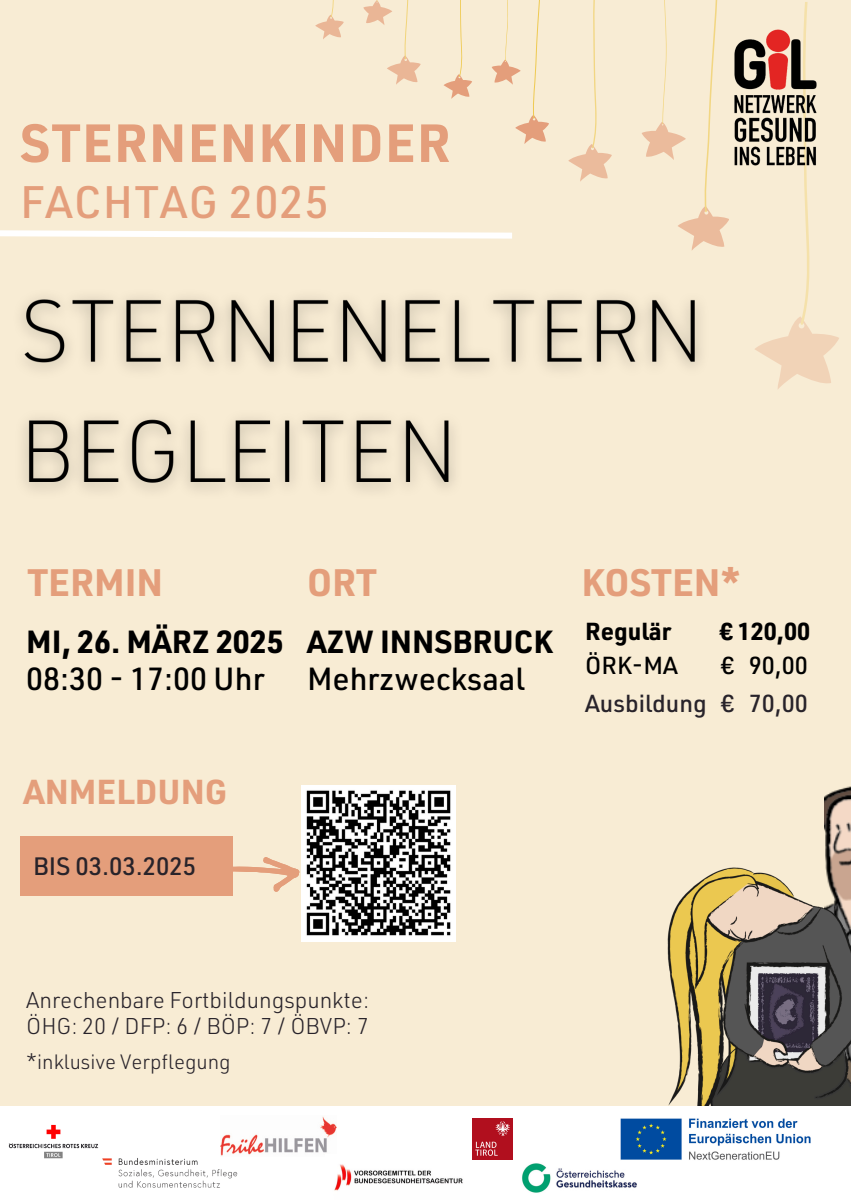
<style>
.page{position:relative;width:851px;height:1202px;background:#fff}
.page>*{position:absolute;margin:0;border:0;box-sizing:border-box;transform-origin:0 0}
.t1{font:700 52.6px "URWDIN";letter-spacing:.025em;color:#e49e7b}
.t2{font:500 44.6px "URWDIN";letter-spacing:.025em;color:#e49e7b}
.t3{font:700 37.4px "URWDIN";color:#e49e7b}
.t4{font:700 34px "URWDIN";color:#e49e7b}
.t5{font:500 31.4px "URWDIN";color:#000}
.t6{font:700 31.4px "URWDIN";color:#000}
.t7{font:500 24.6px "URWDIN";color:#28232a}
.t8{font:500 24.2px "URWDIN";color:#28232a}
.t9{font:700 24.2px "URWDIN";color:#000}
.t10{font:500 24.2px "URWDIN";color:#000}
.t11{font:300 22.4px "URWDIN";color:#28232a}
.t12{font:300 20.4px "URWDIN";color:#28232a}
</style>
<div class="page">
<div style="left:0;top:0;width:850px;height:1201px;background:#f8ecd4"></div>
<svg style="left:443px;top:0;width:29px;height:99px"></svg>
<svg style="left:492px;top:0;width:56px;height:144px"></svg>
<svg style="left:568px;top:0;width:44px;height:182px"></svg>
<svg style="left:642px;top:0;width:86px;height:250px"></svg>
<img style="left:824px;top:786px;width:26px;height:68px">
<img style="left:667px;top:854px;width:183px;height:251px">
<img style="left:301px;top:786px;width:155px;height:156px">
<div style="left:20px;top:836px;width:213px;height:59px;background:#e49e7b"></div>
<svg style="left:233px;top:857px;width:66px;height:34px"></svg>
<svg style="left:755px;top:2px;width:84px;height:387px"></svg>
<img style="left:715px;top:17px;width:120px;height:161px">
<svg style="left:315px;top:0;width:29px;height:39px"></svg>
<svg style="left:363px;top:0;width:57px;height:84px"></svg>
<img style="left:22px;top:297px;width:679px;height:193px">
<div style="left:0;top:1105px;width:850px;height:96px;background:#fff"></div>
<img style="left:8px;top:1124px;width:91px;height:35px">
<img style="left:96px;top:1152px;width:142px;height:36px">
<img style="left:522px;top:1163px;width:115px;height:30px">
<img style="left:617px;top:1118px;width:194px;height:46px">
<img style="left:221px;top:1116px;width:115px;height:40px">
<img style="left:472px;top:1118px;width:40px;height:41px">
<img style="left:325px;top:1154px;width:138px;height:37px">
<svg style="left:0;top:230px;width:512px;height:9px"></svg>
<p class="t1" style="left:20px;top:124px;width:432px">STERNENKINDER</p>
<p class="t2" style="left:20px;top:186px;width:310px">FACHTAG 2025</p>
<p class="t3" style="left:27px;top:569px;width:137px">TERMIN</p>
<p class="t3" style="left:307px;top:569px;width:71px">ORT</p>
<h3 class="t6" style="left:307px;top:630px;width:247px">AZW INNSBRUCK</h3>
<h3 class="t5" style="left:307px;top:667px;width:219px">Mehrzwecksaal</h3>
<p class="t6" style="left:26px;top:630px;width:259px">MI, 26. MÄRZ 2025</p>
<h2 class="t5" style="left:26px;top:667px;width:240px">08:30 - 17:00 Uhr</h2>
<p class="t4" style="left:24px;top:779px;width:205px">ANMELDUNG</p>
<p class="t7" style="left:33px;top:857px;width:165px">BIS 03.03.2025</p>
<h4 class="t3" style="left:581px;top:569px;width:161px">KOSTEN*</h4>
<p class="t9" style="left:585px;top:623px;width:88px">Regulär</p>
<p class="t9" style="left:719px;top:623px;width:92px">€ 120,00</p>
<h3 class="t10" style="left:585px;top:657px;width:94px">ÖRK-MA</h3>
<h3 class="t10" style="left:721px;top:657px;width:88px">€ 90,00</h3>
<h6 class="t8" style="left:585px;top:694px;width:224px">Ausbildung € 70,00</h6>
<p class="t11" style="left:26px;top:992px;width:344px">Anrechenbare Fortbildungspunkte:</p>
<h4 class="t11" style="left:26px;top:1017px;width:344px">ÖHG: 20 / DFP: 6 / BÖP: 7 / ÖBVP: 7</h4>
<p class="t12" style="left:26px;top:1054px;width:206px">*inklusive Verpflegung</p>
</div>
